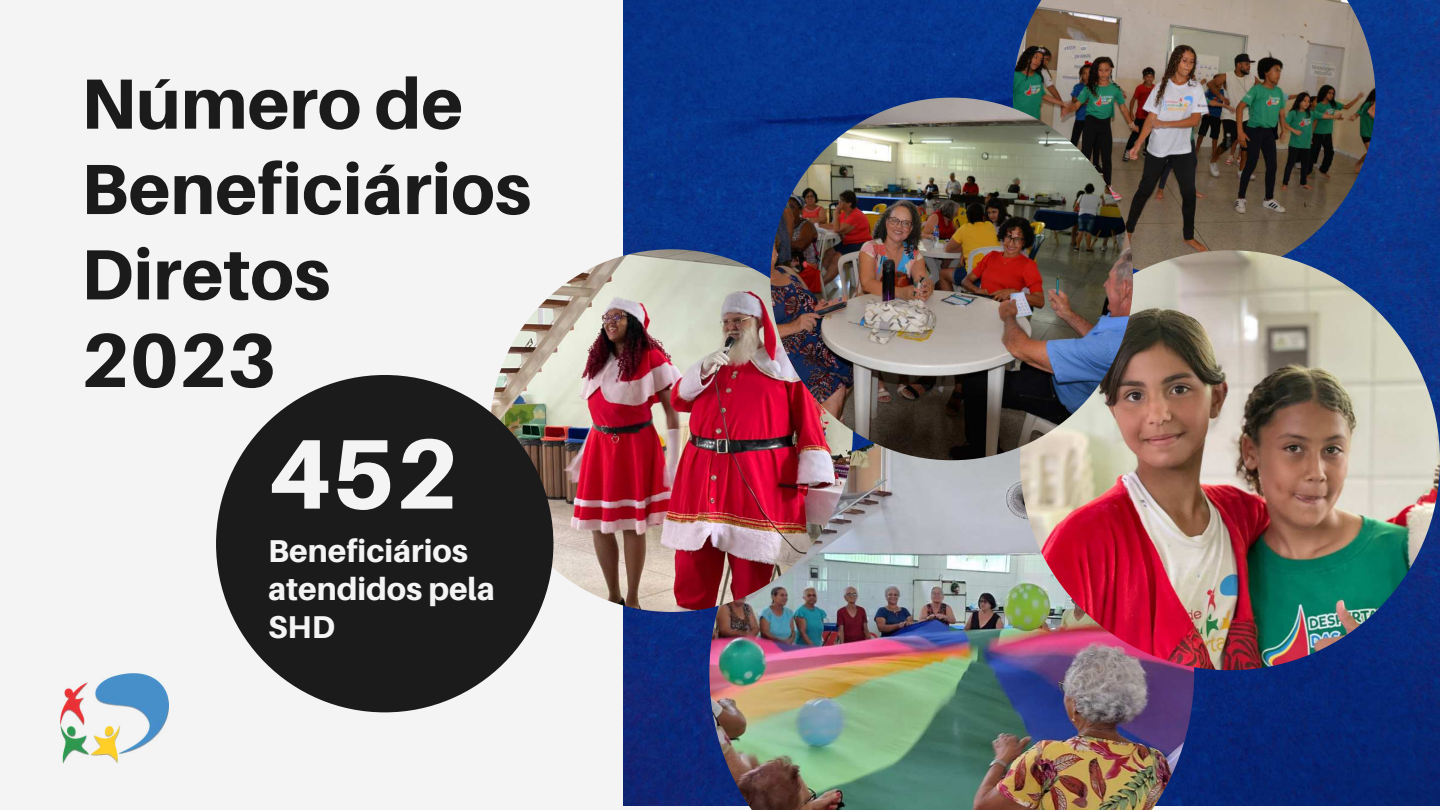
<style>
.page{position:relative;width:1440px;height:810px;background:#f4f4f4}
.page>*{position:absolute;margin:0;border:0;box-sizing:border-box;transform-origin:0 0}
.t1{font:800 99px "Aileron";color:#f4f4f4}
.t2{font:800 76.2px "Aileron";color:#1b1b1b}
.t3{font:800 71.1px/85.4px "Aileron";color:#1b1b1b}
.t4{font:800 31.6px/37.9px "Aileron";color:#f4f4f4}
</style>
<div class="page">
<img style="left:623px;top:0;width:817px;height:806px">
<img style="left:709px;top:431px;width:485px;height:379px">
<img style="left:1013px;top:0;width:363px;height:279px">
<img style="left:1020px;top:250px;width:420px;height:420px;border-radius:50%">
<img style="left:490px;top:249px;width:363px;height:363px;border-radius:50%">
<div style="left:216px;top:375px;width:337px;height:337px;background:#1b1b1b;border-radius:50%"></div>
<img style="left:770px;top:98px;width:363px;height:362px;border-radius:50%">
<img style="left:60px;top:673px;width:108px;height:91px">
<h3 class="t3" style="left:81px;top:61px;width:452px">Número de<br>Beneficiários<br>Diretos</h3>
<h2 class="t2" style="left:81px;top:317px;width:197px">2023</h2>
<h1 class="t1" style="left:268px;top:418px;width:192px">452</h1>
<p class="t4" style="left:268px;top:533px;width:228px">Beneficiários atendidos pela<br>SHD</p>
</div>
